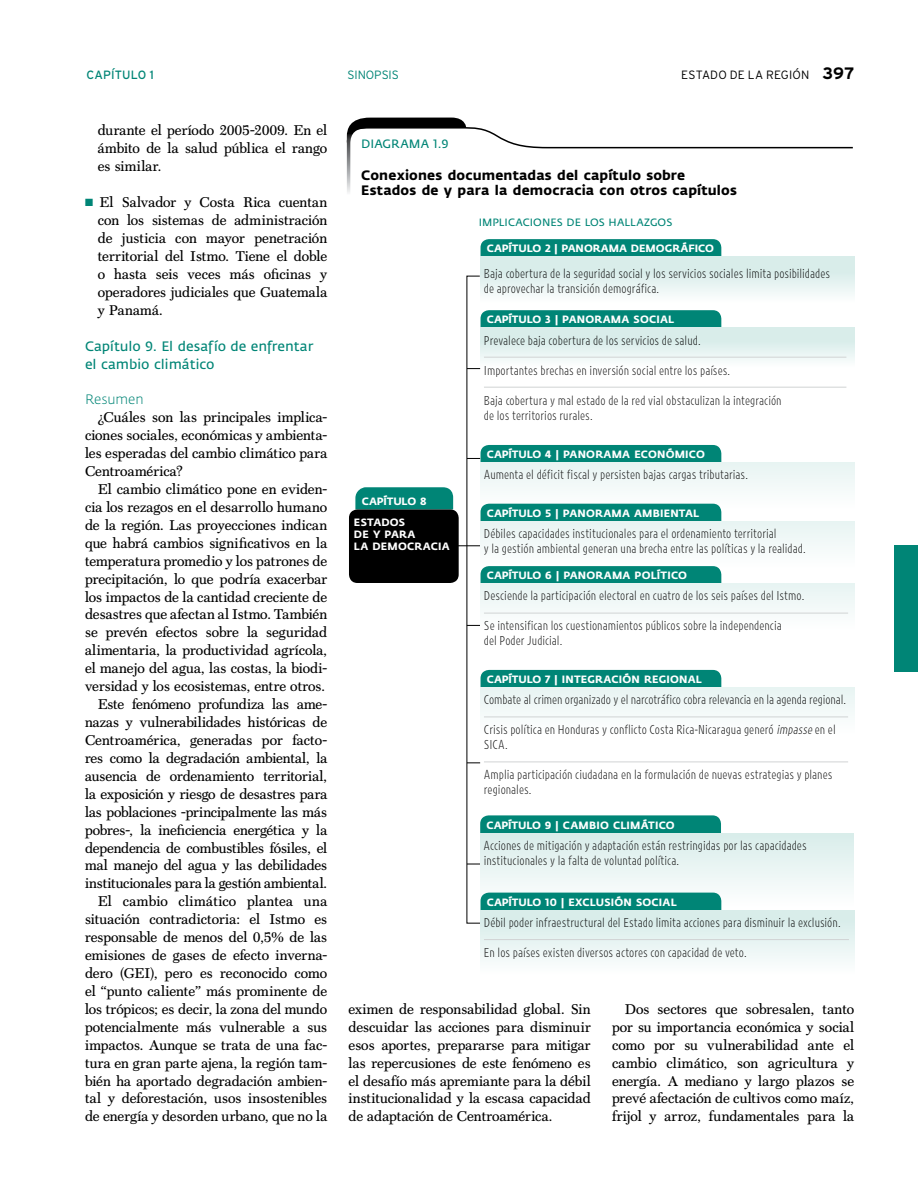
<style>
.page{position:relative;width:918px;height:1188px;background:#fff}
.page>*{position:absolute;margin:0;border:0;box-sizing:border-box;transform-origin:0 0}
.t1{font:14.25px/18px "Scotch Text";color:#000;text-align:justify}
.t2{font:700 13.5px/15px "Fedra Sans";letter-spacing:.01em;color:#000}
.t3{font:13.5px/18px "Fedra Sans";letter-spacing:-.01em;color:#008576}
.t4{font:300 13.5px "Fedra Sans";color:#008576}
.t5{font:12px/15px "Retina A01";color:#000}
.t6{font:300 12px "Interstate";letter-spacing:.02em;color:#000}
.t7{font:12px "Fedra Sans";letter-spacing:.01em;color:#008576}
.t8{font:12px "Interstate";letter-spacing:.01em;color:#008576}
.t9{font:300 12px "Interstate";letter-spacing:-.005em;color:#008576}
.t10{font:700 10.5px/12px "Fedra Sans";letter-spacing:.01em;color:#fff}
.t11{font:10.5px "Fedra Sans Normal SC";letter-spacing:.05em;color:#008576}
.t12{font:10.5px "Fedra Sans Normal SC";letter-spacing:.03em;color:#008576}
.s1{font-weight:700;font-size:16.5px}
.s2{color:#008576}
.s3{font-style:italic}
</style>
<div class="page">
<div style="left:895px;top:545px;width:23px;height:127px;background:#008576"></div>
<svg style="left:346px;top:118px;width:507px;height:75px"></svg>
<div style="left:481px;top:239px;width:240px;height:28px;background:#008576;border-radius:9px"></div>
<div style="left:480px;top:257px;width:374px;height:45px;background:linear-gradient(to bottom,#d0e9e5,#f8fcfb)"></div>
<div style="left:481px;top:310px;width:240px;height:28px;background:#008576;border-radius:9px"></div>
<div style="left:480px;top:328px;width:374px;height:74px;background:linear-gradient(to bottom,#d8ecea,#fff)"></div>
<hr style="left:484px;top:357px;width:362px;height:1px;background:#d1d3d4">
<hr style="left:484px;top:387px;width:362px;height:1px;background:#d1d3d4">
<div style="left:481px;top:670px;width:240px;height:28px;background:#008576;border-radius:9px"></div>
<div style="left:480px;top:688px;width:374px;height:58px;background:#f5fafa"></div>
<hr style="left:484px;top:717px;width:364px;height:1px;background:#d1d3d4">
<hr style="left:484px;top:762px;width:364px;height:1px;background:#d1d3d4">
<div style="left:481px;top:445px;width:240px;height:28px;background:#008576;border-radius:9px"></div>
<div style="left:480px;top:463px;width:374px;height:58px;background:#f3f9f9"></div>
<div style="left:349px;top:509px;width:110px;height:74px;background:#000;border-radius:9px"></div>
<svg style="left:355px;top:275px;width:127px;height:649px"></svg>
<div style="left:480px;top:815px;width:241px;height:29px;background:#008576;border-radius:9px"></div>
<div style="left:480px;top:833px;width:374px;height:79px;background:linear-gradient(to bottom,#d8ecea,#fff)"></div>
<div style="left:481px;top:504px;width:240px;height:28px;background:#008576;border-radius:9px"></div>
<div style="left:480px;top:521px;width:374px;height:58px;background:#f4faf9"></div>
<div style="left:481px;top:566px;width:240px;height:28px;background:#008576;border-radius:9px"></div>
<div style="left:480px;top:584px;width:374px;height:58px;background:#f5fafa"></div>
<hr style="left:484px;top:613px;width:364px;height:1px;background:#d1d3d4">
<div style="left:481px;top:893px;width:240px;height:28px;background:#008576;border-radius:9px"></div>
<div style="left:480px;top:910px;width:374px;height:68px;background:linear-gradient(to bottom,#d3eae7,#fff)"></div>
<hr style="left:484px;top:939px;width:365px;height:1px;background:#d1d3d4">
<p class="t8" style="left:87px;top:68px;width:69px">CAPÍTULO 1</p>
<p class="t9" style="left:348px;top:68px;width:53px">SINOPSIS</p>
<p class="t6" style="left:681px;top:68px;width:175px">ESTADO DE LA REGIÓN <span class="s1">397</span></p>
<p class="t1" style="left:98px;top:122px;width:231px">durante el período 2005-2009. En el ámbito de la salud pública el rango es similar.</p>
<p class="t1" style="left:98px;top:193px;width:231px;text-indent:-13px"><span class="s2">■</span> El Salvador y Costa Rica cuentan con los sistemas de administración de justicia con mayor penetración territorial del Istmo. Tiene el doble o hasta seis veces más oficinas y operadores judiciales que Guatemala y Panamá.</p>
<p class="t3" style="left:85px;top:337px;width:230px">Capítulo 9. El desafío de enfrentar el cambio climático</p>
<p class="t4" style="left:85px;top:393px;width:60px">Resumen</p>
<p class="t1" style="left:85px;top:408px;width:244px;text-indent:13px">¿Cuáles son las principales implica&shy;ciones sociales, económicas y ambienta&shy;les esperadas del cambio climático para Centroamérica?</p>
<p class="t1" style="left:85px;top:480px;width:244px;text-align:right">El cambio climático pone en eviden&shy;cia los rezagos en el desarrollo humano de la región. Las proyecciones indican que habrá cambios significativos en la temperatura promedio y los patrones de precipitación, lo que podría exacerbar los impactos de la cantidad creciente de desastres que afectan al Istmo. También se prevén efectos sobre la seguridad alimentaria, la productividad agrícola, el manejo del agua, las costas, la biodi&shy;versidad y los ecosistemas, entre otros.<br>Este fenómeno profundiza las ame&shy;nazas y vulnerabilidades históricas de Centroamérica, generadas por facto&shy;res como la degradación ambiental, la ausencia de ordenamiento territorial, la exposición y riesgo de desastres para las poblaciones -principalmente las más pobres-, la ineficiencia energética y la dependencia de combustibles fósiles, el mal manejo del agua y las debilidades institucionales para la gestión ambiental.<br>El cambio climático plantea una situación contradictoria: el Istmo es responsable de menos del 0,5% de las emisiones de gases de efecto inverna&shy;dero (GEI), pero es reconocido como el “punto caliente” más prominente de los trópicos; es decir, la zona del mundo potencialmente más vulnerable a sus impactos. Aunque se trata de una fac&shy;tura en gran parte ajena, la región tam&shy;bién ha aportado degradación ambien&shy;tal y deforestación, usos insostenibles de energía y desorden urbano, que no la</p>
<p class="t7" style="left:361px;top:137px;width:89px">DIAGRAMA 1.9</p>
<p class="t2" style="left:361px;top:168px;width:377px">CONEXIONES DOCUMENTADAS DEL CAPÍTULO SOBRE<br>ESTADOS DE Y PARA LA DEMOCRACIA CON OTROS CAPÍTULOS</p>
<p class="t12" style="left:479px;top:217px;width:33px">IMPLICACI</p>
<p class="t12" style="left:533px;top:217px;width:17px">ONES</p>
<p class="t11" style="left:567px;top:217px;width:106px">DE LOS HALLAZGOS</p>
<p class="t10" style="left:487px;top:243px;width:15px">CAPÍTULO</p>
<p class="t10" style="left:545px;top:243px;width:26px">2 | PANORAMA</p>
<p class="t10" style="left:631px;top:243px;width:18px">DEMOGR</p>
<p class="t10" style="left:680px;top:243px;width:22px">ÁFICO</p>
<p class="t5" style="left:484px;top:266px;width:348px">Baja cobertura de la seguridad social y los servicios sociales limita posibilidades de aprovechar la transición demográfica.</p>
<p class="t10" style="left:487px;top:314px;width:15px">CAPÍTULO</p>
<p class="t10" style="left:545px;top:314px;width:27px">3 | PANORAMA</p>
<p class="t10" style="left:634px;top:314px;width:8px">SOCIAL</p>
<p class="t5" style="left:484px;top:332px;width:218px">Prevalece baja cobertura de los servicios de salud.</p>
<p class="t5" style="left:484px;top:362px;width:248px">Importantes brechas en inversión social entre los países.</p>
<p class="t5" style="left:484px;top:392px;width:299px">Baja cobertura y mal estado de la red vial obstaculizan la integración de los territorios rurales.</p>
<p class="t10" style="left:362px;top:495px;width:15px">CAPÍTULO</p>
<p class="t10" style="left:420px;top:495px;width:8px">8</p>
<p class="t10" style="left:354px;top:517px;width:8px">ESTA</p>
<p class="t10" style="left:354px;top:517px;width:45px;text-indent:27px">DOS<br>DE Y PARA<br>LA DEMOCRACIA</p>
<p class="t10" style="left:487px;top:449px;width:15px">CAPÍTULO</p>
<p class="t10" style="left:545px;top:449px;width:28px">4 | PANORAMA</p>
<p class="t10" style="left:634px;top:449px;width:9px">ECON</p>
<p class="t10" style="left:666px;top:449px;width:18px">ÓMICO</p>
<p class="t5" style="left:484px;top:467px;width:266px">Aumenta el déficit fiscal y persisten bajas cargas tributarias.</p>
<p class="t10" style="left:487px;top:507px;width:15px">CAPÍTULO</p>
<p class="t10" style="left:545px;top:507px;width:27px">5 | PANORAMA</p>
<p class="t10" style="left:634px;top:507px;width:9px">AMBIENTAL</p>
<p class="t5" style="left:484px;top:526px;width:323px">Débiles capacidades institucionales para el ordenamiento territorial<br>y la gestión ambiental generan una brecha entre las políticas y la realidad.</p>
<p class="t10" style="left:487px;top:570px;width:15px">CAPÍTULO</p>
<p class="t10" style="left:545px;top:570px;width:28px">6 | PANORAMA</p>
<p class="t10" style="left:635px;top:570px;width:8px">POLÍTICO</p>
<p class="t5" style="left:484px;top:588px;width:322px">Desciende la participación electoral en cuatro de los seis países del Istmo.</p>
<p class="t5" style="left:484px;top:618px;width:299px">Se intensifican los cuestionamientos públicos sobre la independencia del Poder Judicial.</p>
<p class="t10" style="left:487px;top:674px;width:15px">CAPÍTULO</p>
<p class="t10" style="left:545px;top:674px;width:25px">7 | INTEGRACI</p>
<p class="t10" style="left:622px;top:674px;width:30px">ÓN REGIONAL</p>
<p class="t5" style="left:484px;top:692px;width:364px">Combate al crimen organizado y el narcotráfico cobra relevancia en la agenda regional.</p>
<p class="t5" style="left:484px;top:722px;width:353px">Crisis política en Honduras y conflicto Costa Rica-Nicaragua generó <span class="s3">impasse</span>en el<br>SICA.</p>
<p class="t5" style="left:484px;top:767px;width:350px">Amplia participación ciudadana en la formulación de nuevas estrategias y planes regionales.</p>
<p class="t10" style="left:487px;top:819px;width:15px">CAPÍTULO</p>
<p class="t10" style="left:545px;top:819px;width:27px">9 | CAMBIO</p>
<p class="t10" style="left:613px;top:819px;width:8px">CLIM</p>
<p class="t10" style="left:641px;top:819px;width:16px">ÁTICO</p>
<p class="t5" style="left:484px;top:838px;width:325px">Acciones de mitigación y adaptación están restringidas por las capacidades institucionales y la falta de voluntad política.</p>
<p class="t10" style="left:487px;top:896px;width:15px">CAPÍTULO</p>
<p class="t10" style="left:545px;top:896px;width:31px">10 | EXCLUSI</p>
<p class="t10" style="left:615px;top:896px;width:30px">ÓN SOCIAL</p>
<p class="t5" style="left:484px;top:915px;width:358px">Débil poder infraestructural del Estado limita acciones para disminuir la exclusión.</p>
<p class="t5" style="left:484px;top:945px;width:264px">En los países existen diversos actores con capacidad de veto.</p>
<p class="t1" style="left:349px;top:1000px;width:244px">eximen de responsabilidad global. Sin descuidar las acciones para disminuir esos aportes, prepararse para mitigar las repercusiones de este fenómeno es el desafío más apremiante para la débil institucionalidad y la escasa capacidad de adaptación de Centroamérica.</p>
<p class="t1" style="left:612px;top:1000px;width:244px;text-indent:13px">Dos sectores que sobresalen, tanto por su importancia económica y social como por su vulnerabilidad ante el cambio climático, son agricultura y energía. A mediano y largo plazos se prevé afectación de cultivos como maíz, frijol y arroz, fundamentales para la</p>
</div>
